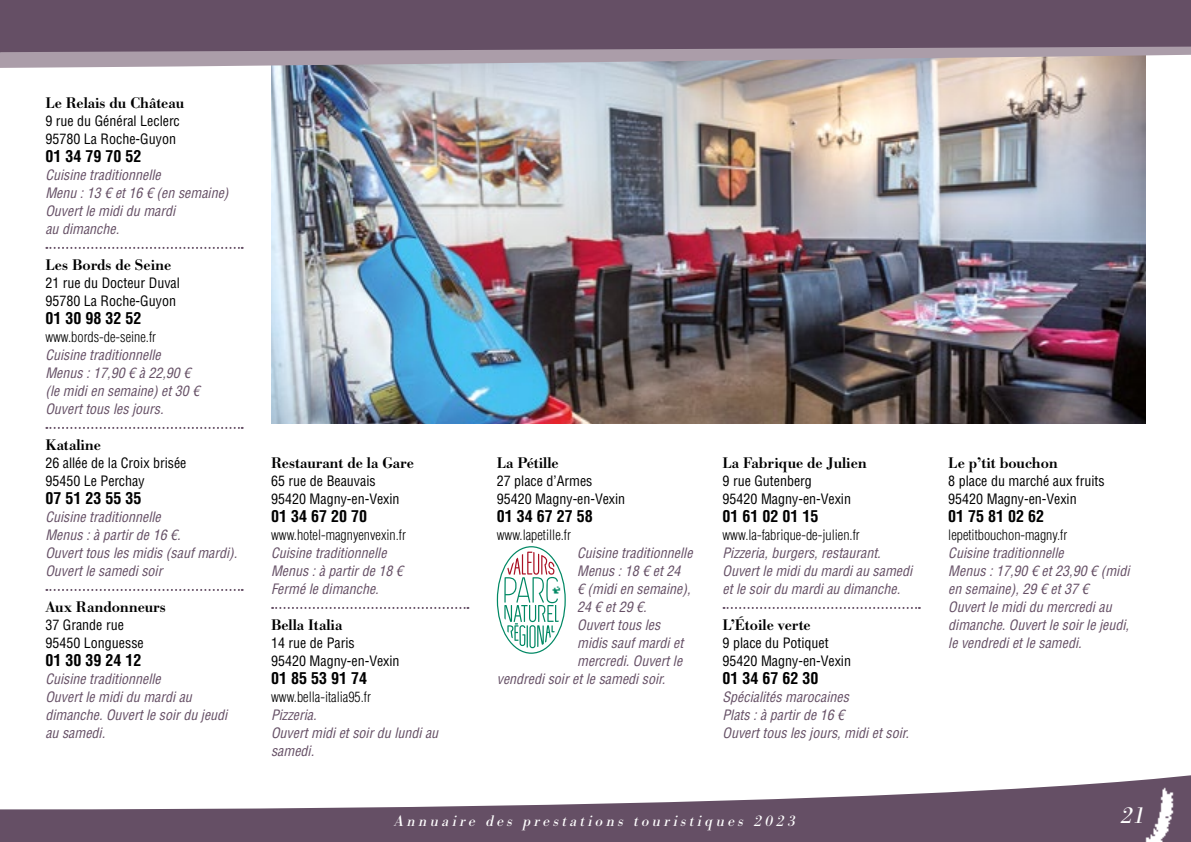
<style>
.page{position:relative;width:1191px;height:842px;background:#fff}
.page>*{position:absolute;margin:0;border:0;box-sizing:border-box;transform-origin:0 0}
.t1{font:italic 24px "Bodoni URW";color:#fff}
.t2{font:500 16px "Bodoni URW";color:#000}
.t3{font:700 condensed 16px "Helvetica LT Std";color:#000}
.t4{font:italic 16px "Bodoni URW";letter-spacing:.2em;color:#fff}
.t5{font:italic condensed 14px/18px "Helvetica LT Std";color:#654f65}
.t6{font:condensed 14px/18px "Helvetica LT Std";color:#000}
.t7{font:300 condensed 14px "Helvetica LT Std";color:#000}
</style>
<div class="page">
<img style="left:271px;top:68px;width:874px;height:355px">
<svg style="left:0;top:775px;width:1191px;height:67px;fill:#654f65"></svg>
<svg style="left:1px;top:52px;width:1190px;height:16px;background:#b3a9b1"></svg>
<svg style="left:0;top:52px;width:1px;height:16px"></svg>
<div style="left:0;top:0;width:1191px;height:52px;background:#654f65"></div>
<img style="left:1128px;top:775px;width:53px;height:67px">
<svg style="left:46px;top:247px;width:197px;height:2px"></svg>
<svg style="left:46px;top:427px;width:197px;height:2px"></svg>
<svg style="left:46px;top:589px;width:197px;height:2px"></svg>
<svg style="left:272px;top:607px;width:196px;height:2px"></svg>
<svg style="left:497px;top:546px;width:69px;height:108px"></svg>
<svg style="left:723px;top:607px;width:197px;height:2px"></svg>
<p class="t2" style="left:45px;top:93px;width:140px">Le Relais du Château</p>
<p class="t6" style="left:45px;top:112px;width:136px">9 rue du Général Leclerc<br>95780 La Roche-Guyon</p>
<p class="t3" style="left:45px;top:146px;width:97px">01 34 79 70 52</p>
<p class="t5" style="left:45px;top:166px;width:185px">Cuisine traditionnelle<br>Menu : 13 € et 16 € (en semaine)<br>Ouvert le midi du mardi<br>au dimanche.</p>
<p class="t2" style="left:45px;top:255px;width:127px">Les Bords de Seine</p>
<p class="t6" style="left:45px;top:274px;width:136px">21 rue du Docteur Duval<br>95780 La Roche-Guyon</p>
<p class="t3" style="left:45px;top:308px;width:97px">01 30 98 32 52</p>
<p class="t7" style="left:45px;top:328px;width:112px">www.bords-de-seine.fr</p>
<p class="t5" style="left:45px;top:346px;width:155px">Cuisine traditionnelle<br>Menus : 17,90 € à 22,90 € (le midi en semaine) et 30 €<br>Ouvert tous les jours.</p>
<p class="t2" style="left:45px;top:435px;width:57px">Kataline</p>
<p class="t6" style="left:45px;top:454px;width:143px">26 allée de la Croix brisée<br>95450 Le Perchay</p>
<p class="t3" style="left:45px;top:488px;width:97px">07 51 23 55 35</p>
<p class="t5" style="left:45px;top:508px;width:194px">Cuisine traditionnelle<br>Menus : à partir de 16 €.<br>Ouvert tous les midis (sauf mardi).<br>Ouvert le samedi soir</p>
<p class="t2" style="left:45px;top:597px;width:122px">Aux Randonneurs</p>
<p class="t6" style="left:45px;top:616px;width:100px">37 Grande rue<br>95450 Longuesse</p>
<p class="t3" style="left:45px;top:650px;width:97px">01 30 39 24 12</p>
<p class="t5" style="left:45px;top:670px;width:183px">Cuisine traditionnelle<br>Ouvert le midi du mardi au dimanche. Ouvert le soir du jeudi au samedi.</p>
<p class="t2" style="left:271px;top:453px;width:144px">Restaurant de la Gare</p>
<p class="t6" style="left:271px;top:472px;width:130px">65 rue de Beauvais<br>95420 Magny-en-Vexin</p>
<p class="t3" style="left:271px;top:506px;width:97px">01 34 67 20 70</p>
<p class="t7" style="left:271px;top:526px;width:136px">www.hotel-magnyenvexin.fr</p>
<p class="t5" style="left:271px;top:544px;width:133px">Cuisine traditionnelle<br>Menus : à partir de 18 €<br>Fermé le dimanche.</p>
<p class="t2" style="left:271px;top:615px;width:73px">Bella Italia</p>
<p class="t6" style="left:271px;top:634px;width:130px">14 rue de Paris<br>95420 Magny-en-Vexin</p>
<p class="t3" style="left:271px;top:668px;width:97px">01 85 53 91 74</p>
<p class="t7" style="left:271px;top:688px;width:101px">www.bella-italia95.fr</p>
<p class="t5" style="left:271px;top:706px;width:169px">Pizzeria.<br>Ouvert midi et soir du lundi au samedi.</p>
<p class="t2" style="left:497px;top:453px;width:63px">La Pétille</p>
<p class="t6" style="left:497px;top:472px;width:130px">27 place d’Armes<br>95420 Magny-en-Vexin</p>
<p class="t3" style="left:497px;top:506px;width:97px">01 34 67 27 58</p>
<p class="t7" style="left:497px;top:526px;width:76px">www.lapetille.fr</p>
<p class="t5" style="left:577px;top:544px;width:117px">Cuisine traditionnelle</p>
<p class="t5" style="left:577px;top:562px;width:105px">Menus : 18 € et 24</p>
<p class="t5" style="left:577px;top:580px;width:115px">€ (midi en semaine),</p>
<p class="t5" style="left:577px;top:598px;width:71px">24 € et 29 €.</p>
<p class="t5" style="left:577px;top:616px;width:85px">Ouvert tous les</p>
<p class="t5" style="left:577px;top:634px;width:108px">midis sauf mardi et</p>
<p class="t5" style="left:577px;top:652px;width:107px">mercredi. Ouvert le</p>
<p class="t5" style="left:497px;top:670px;width:170px">vendredi soir et le samedi soir.</p>
<p class="t2" style="left:722px;top:453px;width:146px">La Fabrique de Julien</p>
<p class="t6" style="left:722px;top:472px;width:130px">9 rue Gutenberg<br>95420 Magny-en-Vexin</p>
<p class="t3" style="left:722px;top:506px;width:97px">01 61 02 01 15</p>
<p class="t7" style="left:722px;top:526px;width:139px">www.la-fabrique-de-julien.fr</p>
<p class="t5" style="left:722px;top:544px;width:191px">Pizzeria, burgers, restaurant.<br>Ouvert le midi du mardi au samedi et le soir du mardi au dimanche.</p>
<p class="t2" style="left:722px;top:615px;width:90px">L’Étoile verte</p>
<p class="t6" style="left:722px;top:634px;width:130px">9 place du Potiquet<br>95420 Magny-en-Vexin</p>
<p class="t3" style="left:722px;top:668px;width:97px">01 34 67 62 30</p>
<p class="t5" style="left:722px;top:688px;width:188px">Spécialités marocaines<br>Plats : à partir de 16 €<br>Ouvert tous les jours, midi et soir.</p>
<p class="t2" style="left:948px;top:453px;width:111px">Le p’tit bouchon</p>
<p class="t6" style="left:948px;top:472px;width:158px">8 place du marché aux fruits<br>95420 Magny-en-Vexin</p>
<p class="t3" style="left:948px;top:506px;width:97px">01 75 81 02 62</p>
<p class="t7" style="left:948px;top:526px;width:120px">lepetitbouchon-magny.fr</p>
<p class="t5" style="left:948px;top:544px;width:183px">Cuisine traditionnelle<br>Menus : 17,90 € et 23,90 € (midi en semaine), 29 € et 37 €<br>Ouvert le midi du mercredi au dimanche. Ouvert le soir le jeudi, le vendredi et le samedi.</p>
<p class="t4" style="left:395px;top:811px;width:402px">Annuaire des prestations touristiques 2023</p>
<h1 class="t1" style="left:1121px;top:801px;width:25px">21</h1>
</div>
